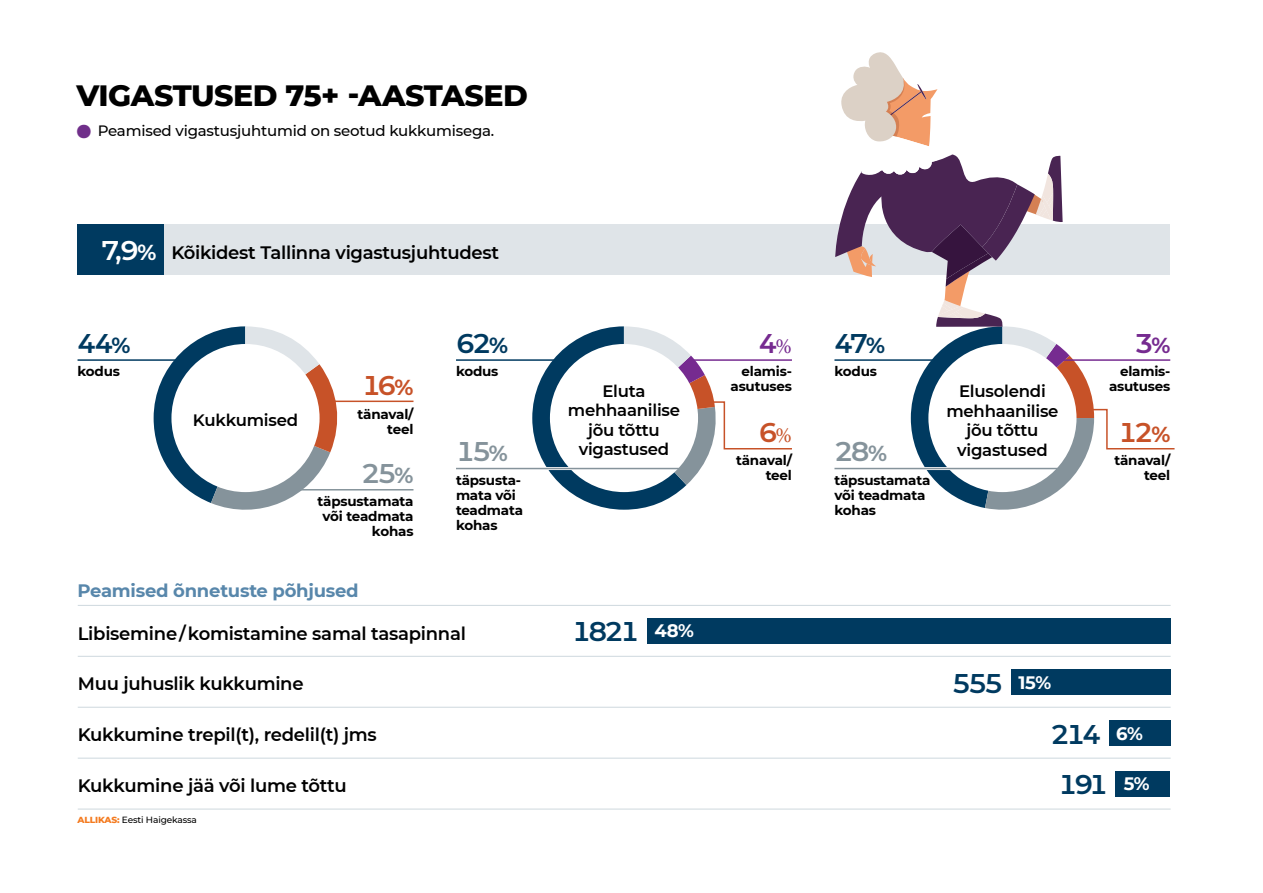
<style>
.page{position:relative;width:1263px;height:893px;background:#fff}
.page>*{position:absolute;margin:0;border:0;box-sizing:border-box;transform-origin:0 0}
.t1{font:800 30px "Montserrat";letter-spacing:-.015em;color:#000}
.t2{font:600 27px/50.8px "Montserrat";letter-spacing:-.105em;color:#003a60}
.t3{font:600 27px "Montserrat";color:#85939b}
.t4{font:600 27px "Montserrat";color:#c75228}
.t5{font:600 27px "Montserrat";color:#762b90}
.t6{font:600 18px "Montserrat";letter-spacing:-.015em;color:#000}
.t7{font:700 18px "Montserrat";letter-spacing:-.015em;color:#5887ab}
.t8{font:700 18px "Montserrat";color:#fff}
.t9{font:600 16.5px/19.5px "Montserrat";letter-spacing:-.015em;color:#000;text-align:center}
.t10{font:500 15px "Montserrat";letter-spacing:-.015em;color:#000}
.t11{font:700 13.5px/15px "Montserrat";letter-spacing:-.015em;color:#000;text-align:right}
.t12{font:500 9px "Montserrat";letter-spacing:-.015em;color:#000}
.s1{font-family:"Core Sans N";font-weight:700;color:#702f8a}
.s2{font-size:27px;color:#fff}
.s3{font-weight:700;font-size:21.6px;color:#fff}
.s4{font-weight:700;font-size:21.6px}
.s5{font-weight:800;color:#f47b20}
.s6{font-family:"Minion Pro";font-weight:400;font-size:21.6px}
.s7{font-weight:700;font-size:18px;color:#fff}
</style>
<div class="page">
<div style="left:78px;top:225px;width:1092px;height:50px;background:#dfe4e8"></div>
<svg style="left:154px;top:326px;width:188px;height:184px"></svg>
<div style="left:78px;top:225px;width:86px;height:50px;background:#003a60"></div>
<div style="left:647px;top:618px;width:523px;height:26px;background:#003a60"></div>
<div style="left:1011px;top:669px;width:159px;height:26px;background:#003a60"></div>
<div style="left:1109px;top:720px;width:61px;height:26px;background:#003a60"></div>
<div style="left:1115px;top:771px;width:55px;height:25px;background:#003a60"></div>
<div style="left:171px;top:344px;width:149px;height:148px;background:#fff;border-radius:50%"></div>
<hr style="left:78px;top:605px;width:1093px;height:1px;background:#ced8de">
<hr style="left:78px;top:656px;width:1093px;height:1px;background:#ced8de">
<hr style="left:78px;top:707px;width:1093px;height:1px;background:#ced8de">
<hr style="left:78px;top:758px;width:1093px;height:1px;background:#ced8de">
<hr style="left:78px;top:809px;width:1093px;height:1px;background:#ced8de">
<hr style="left:78px;top:359px;width:106px;height:2px;background:#003a60">
<hr style="left:456px;top:359px;width:106px;height:2px;background:#003a60">
<svg style="left:532px;top:326px;width:260px;height:184px"></svg>
<hr style="left:288px;top:489px;width:125px;height:1px;background:#85939b">
<hr style="left:527px;top:467px;width:54px;height:3px;background:#fff">
<hr style="left:456px;top:468px;width:229px;height:1px;background:#85939b">
<hr style="left:834px;top:468px;width:230px;height:1px;background:#85939b">
<hr style="left:834px;top:359px;width:107px;height:2px;background:#003a60">
<hr style="left:332px;top:401px;width:81px;height:1px;background:#c75228">
<svg style="left:835px;top:52px;width:340px;height:458px"></svg>
<h1 class="t1" style="left:76px;top:73px;width:453px">VIGASTUSED 75+ -AASTASED</h1>
<p class="t10" style="left:76px;top:120px;width:419px"><span class="s1">●</span> Peamised vigastusjuhtumid on seotud kukkumisega.</p>
<h3 class="t6" style="left:101px;top:240px;width:400px"><span class="s2">7,9</span><span class="s3">%</span> Kõikidest Tallinna vigastusjuhtudest</h3>
<h2 class="t2" style="left:78px;top:317px;width:54px">44<span class="s4">%</span></h2>
<p class="t11" style="left:78px;top:363px;width:44px">kodus</p>
<p class="t9" style="left:193px;top:410px;width:107px">Kukkumised</p>
<h2 class="t4" style="left:362px;top:367px;width:53px">16<span class="s4">%</span></h2>
<p class="t11" style="left:358px;top:406px;width:57px">tänaval/ teel</p>
<h2 class="t3" style="left:361px;top:454px;width:54px">25<span class="s4">%</span></h2>
<p class="t11" style="left:318px;top:493px;width:97px">täpsustamata või teadmata kohas</p>
<h3 class="t7" style="left:78px;top:578px;width:283px">Peamised õnnetuste põhjused</h3>
<h2 class="t2" style="left:456px;top:317px;width:53px">62<span class="s4">%</span></h2>
<p class="t11" style="left:456px;top:363px;width:44px">kodus</p>
<h2 class="t3" style="left:456px;top:433px;width:53px">15<span class="s4">%</span></h2>
<p class="t11" style="left:456px;top:472px;width:69px;text-align:left">täpsusta&shy;mata või teadmata kohas</p>
<h3 class="t6" style="left:78px;top:620px;width:390px">Libisemine / komistamine samal tasapinnal</h3>
<h3 class="t6" style="left:78px;top:671px;width:227px">Muu juhuslik kukkumine</h3>
<h3 class="t6" style="left:78px;top:722px;width:301px">Kukkumine trepil(t), redelil(t) jms</h3>
<h3 class="t6" style="left:78px;top:773px;width:270px">Kukkumine jää või lume tõttu</h3>
<p class="t12" style="left:78px;top:813px;width:121px"><span class="s5">ALLIKAS:</span> Eesti Haigekassa</p>
<h2 class="t5" style="left:759px;top:324px;width:35px">4<span class="s6">%</span></h2>
<p class="t11" style="left:730px;top:363px;width:63px">elamis&shy;asutuses</p>
<h2 class="t2" style="left:834px;top:317px;width:52px">47<span class="s4">%</span></h2>
<p class="t11" style="left:834px;top:363px;width:44px">kodus</p>
<p class="t9" style="left:568px;top:381px;width:114px">Eluta mehhaanilise jõu tõttu vigastused</p>
<p class="t9" style="left:946px;top:381px;width:114px">Elusolendi mehhaanilise jõu tõttu vigastused</p>
<h2 class="t4" style="left:759px;top:413px;width:35px">6<span class="s6">%</span></h2>
<p class="t11" style="left:736px;top:452px;width:57px">tänaval/ teel</p>
<h2 class="t3" style="left:834px;top:433px;width:54px">28<span class="s4">%</span></h2>
<p class="t11" style="left:834px;top:472px;width:97px;text-align:left">täpsustamata või teadmata kohas</p>
<h2 class="t2" style="left:572px;top:605px;width:123px">1821 <span class="s7">48%</span></h2>
<h2 class="t2" style="left:952px;top:656px;width:53px">555</h2>
<h3 class="t8" style="left:1018px;top:669px;width:34px">15%</h3>
<h2 class="t5" style="left:1135px;top:324px;width:37px">3<span class="s4">%</span></h2>
<p class="t11" style="left:1109px;top:363px;width:63px">elamis&shy;asutuses</p>
<h2 class="t4" style="left:1118px;top:413px;width:53px">12<span class="s4">%</span></h2>
<p class="t11" style="left:1114px;top:452px;width:57px">tänaval/ teel</p>
<h2 class="t2" style="left:1051px;top:707px;width:59px">214<br>191</h2>
<h3 class="t8" style="left:1116px;top:720px;width:28px">6%</h3>
<h3 class="t8" style="left:1124px;top:771px;width:28px">5%</h3>
</div>
